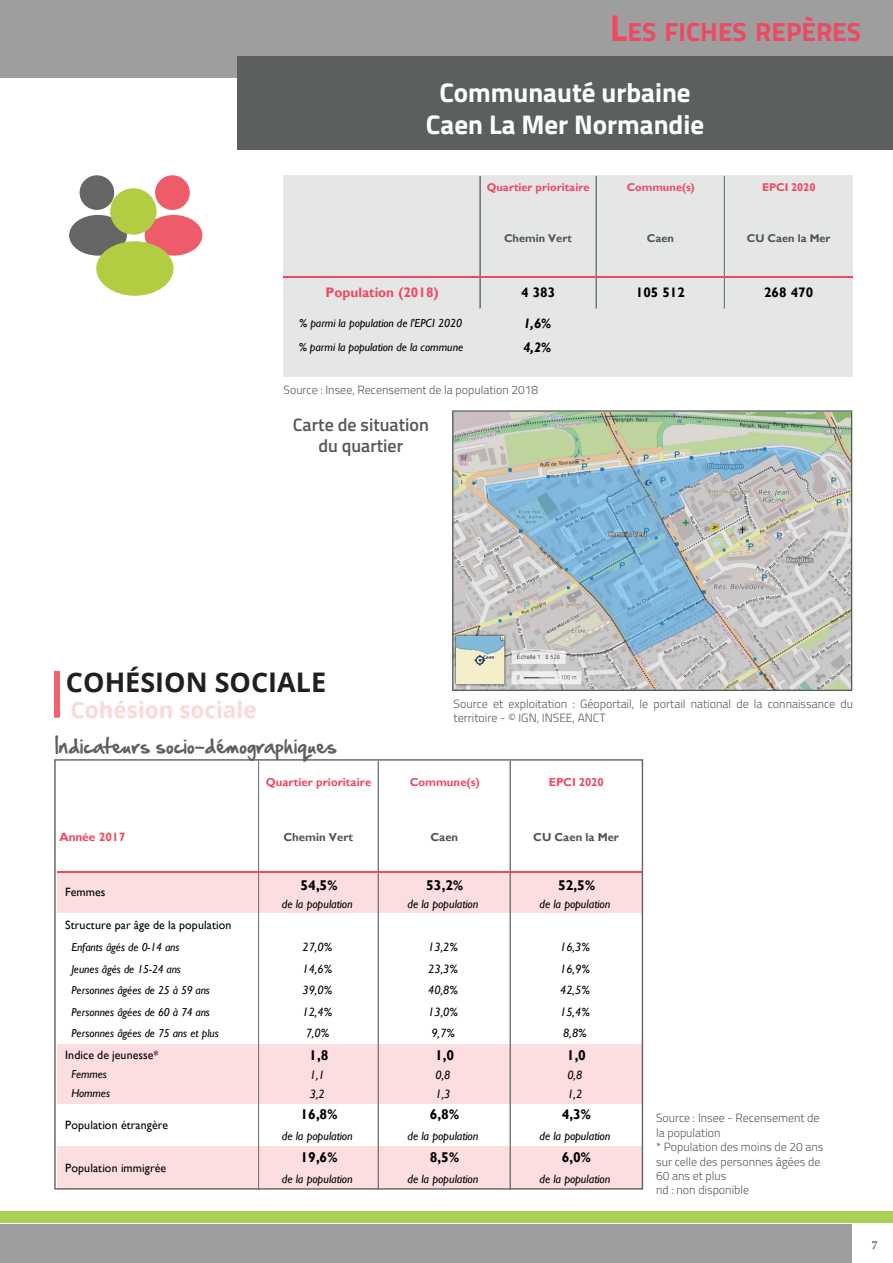
<style>
.page{position:relative;width:893px;height:1263px;background:#fff}
.page>*{position:absolute;margin:0;border:0;box-sizing:border-box;transform-origin:0 0}
.t1{font:700 27px "Titillium Web";color:#fff}
.En-tête_de_page_-_No{font:700 27px "Open Sans";color:#231f20}
.t2{font:700 26.25px "Titillium Web";color:#ef4862}
.Texte_bleu_-_Aligner{font:700 22.5px "Open Sans";color:#fcd9d4}
.Texte_de_corps_de_pa{font:18px "Hand Of Sean";color:#5b5f60}
.t3{font:600 18px/21.6px "Titillium Web";color:#57585a;text-align:center}
.t4{font:700 14.1px "Gill Sans";letter-spacing:.005em;color:#000001}
.t5{font:700 13.8px "Gill Sans";color:#ee4862}
.t6{font:700 13.8px "Gill Sans";letter-spacing:.005em;color:#000001}
.t7{font:italic 700 13.8px "Gill Sans";color:#000001}
.t8{font:300 12px/14.4px "Titillium Web";color:#57585a}
.t9{font:italic 12px "Gill Sans";letter-spacing:-.01em;color:#000001}
.t10{font:12px "Gill Sans";letter-spacing:.01em;color:#000001}
.t11{font:700 12px "Gill Sans";letter-spacing:.015em;color:#ee4862}
.t12{font:12px "Minion Pro";color:#231f20}
.t13{font:italic 11.7px "Gill Sans";letter-spacing:-.01em;color:#000001}
.t14{font:italic 11.55px "Gill Sans";letter-spacing:-.015em;color:#000001}
.t15{font:700 11.55px "Gill Sans";color:#ee4862}
.t16{font:700 11.55px "Gill Sans";color:#515455}
.t17{font:700 11.25px "Gill Sans";color:#ee4862}
.t18{font:700 11.25px "Gill Sans";color:#515455}
.s1{font-size:37.5px}
</style>
<div class="page">
<div style="left:0;top:0;width:893px;height:77px;background:#9f9e9f"></div>
<div style="left:237px;top:56px;width:656px;height:94px;background:#5b5f60"></div>
<div style="left:0;top:1224px;width:852px;height:39px;background:#9f9e9f"></div>
<div style="left:0;top:1212px;width:893px;height:11px;background:#a8d054"></div>
<img style="left:454px;top:412px;width:396px;height:277px">
<div style="left:452px;top:410px;width:400px;height:281px;border:1px solid #5b5f60"></div>
<div style="left:284px;top:175px;width:569px;height:201px;background:#e5e6e6"></div>
<hr style="left:480px;top:176px;width:1px;height:101px;background:#75797b">
<hr style="left:596px;top:176px;width:1px;height:101px;background:#75797b">
<hr style="left:724px;top:176px;width:1px;height:101px;background:#75797b">
<hr style="left:480px;top:278px;width:1px;height:30px;background:#75797b">
<hr style="left:596px;top:278px;width:1px;height:30px;background:#75797b">
<hr style="left:724px;top:278px;width:1px;height:30px;background:#75797b">
<hr style="left:284px;top:277px;width:569px;height:1px;background:#ee4862">
<div style="left:145px;top:215px;width:57px;height:41px;background:#ee5c69;border-radius:50%"></div>
<div style="left:155px;top:175px;width:35px;height:35px;background:#ee5c69;border-radius:50%"></div>
<div style="left:69px;top:215px;width:58px;height:41px;background:#666;border-radius:50%"></div>
<div style="left:80px;top:175px;width:34px;height:35px;background:#666;border-radius:50%"></div>
<div style="left:96px;top:241px;width:78px;height:55px;background:#b3cd43;border-radius:50%"></div>
<div style="left:110px;top:188px;width:47px;height:47px;background:#b3cd43;border-radius:50%"></div>
<div style="left:57px;top:872px;width:585px;height:41px;background:#fcdde0"></div>
<div style="left:57px;top:1044px;width:585px;height:59px;background:#fcdde0"></div>
<div style="left:57px;top:1146px;width:585px;height:43px;background:#fcdde0"></div>
<hr style="left:258px;top:761px;width:1px;height:110px;background:#75797b">
<hr style="left:259px;top:761px;width:1px;height:110px;background:#75797b">
<hr style="left:378px;top:761px;width:1px;height:110px;background:#75797b">
<hr style="left:510px;top:761px;width:1px;height:110px;background:#75797b">
<hr style="left:258px;top:872px;width:1px;height:317px;background:#75797b">
<hr style="left:259px;top:872px;width:1px;height:317px;background:#75797b">
<hr style="left:378px;top:872px;width:1px;height:317px;background:#75797b">
<hr style="left:510px;top:872px;width:1px;height:317px;background:#75797b">
<hr style="left:57px;top:871px;width:585px;height:1px;background:#ee4862">
<div style="left:54px;top:671px;width:6px;height:47px;background:#f0636e"></div>
<h2 class="t2" style="left:610px;top:12px;width:253px"><span class="s1">L</span>ES FICHES REPÈRES</h2>
<p class="t1" style="left:439px;top:72px;width:253px">Communauté urbaine</p>
<p class="t1" style="left:426px;top:104px;width:280px">Caen La Mer Normandie</p>
<p class="t17" style="left:487px;top:181px;width:104px">Quartier prioritaire</p>
<p class="t17" style="left:627px;top:181px;width:70px">Commune(s)</p>
<p class="t17" style="left:762px;top:181px;width:55px">EPCI 2020</p>
<p class="t18" style="left:504px;top:231px;width:69px">Chemin Vert</p>
<p class="t18" style="left:647px;top:231px;width:29px">Caen</p>
<p class="t18" style="left:747px;top:231px;width:85px">CU Caen la Mer</p>
<p class="t5" style="left:325px;top:284px;width:115px">Population (2018)</p>
<p class="t6" style="left:521px;top:284px;width:36px">4 383</p>
<p class="t6" style="left:636px;top:284px;width:51px">105 512</p>
<p class="t6" style="left:764px;top:284px;width:51px">268 470</p>
<p class="t13" style="left:299px;top:316px;width:165px">% parmi la population de l'EPCI 2020</p>
<p class="t7" style="left:524px;top:315px;width:29px">1,6%</p>
<p class="t13" style="left:299px;top:340px;width:166px">% parmi la population de la commune</p>
<p class="t7" style="left:524px;top:339px;width:29px">4,2%</p>
<p class="t8" style="left:284px;top:381px;width:256px">Source : Insee, Recensement de la population 2018</p>
<p class="t3" style="left:293px;top:413px;width:138px">Carte de situation du quartier</p>
<p class="En-tête_de_page_-_No" style="left:66px;top:663px;width:262px">COHÉSION SOCIALE</p>
<p class="Texte_bleu_-_Aligner" style="left:70px;top:694px;width:188px">Cohésion sociale</p>
<p class="Texte_de_corps_de_pa" style="left:55px;top:730px;width:284px">Indicateurs socio-démographiques</p>
<p class="t8" style="left:454px;top:696px;width:401px">Source et exploitation : Géoportail, le portail national de la connaissance du territoire - © IGN, INSEE, ANCT</p>
<p class="t15" style="left:266px;top:775px;width:107px">Quartier prioritaire</p>
<p class="t15" style="left:410px;top:775px;width:72px">Commune(s)</p>
<p class="t15" style="left:549px;top:775px;width:56px">EPCI 2020</p>
<p class="t11" style="left:59px;top:830px;width:68px">Année 2017</p>
<p class="t16" style="left:283px;top:830px;width:71px">Chemin Vert</p>
<p class="t16" style="left:430px;top:830px;width:29px">Caen</p>
<p class="t16" style="left:533px;top:830px;width:87px">CU Caen la Mer</p>
<p class="t4" style="left:300px;top:876px;width:38px">54,5%</p>
<p class="t4" style="left:426px;top:876px;width:38px">53,2%</p>
<p class="t4" style="left:558px;top:876px;width:38px">52,5%</p>
<p class="t9" style="left:282px;top:897px;width:72px">de la population</p>
<p class="t9" style="left:408px;top:897px;width:72px">de la population</p>
<p class="t9" style="left:539px;top:897px;width:72px">de la population</p>
<p class="t10" style="left:65px;top:917px;width:168px">Structure par âge de la population</p>
<p class="t14" style="left:71px;top:940px;width:110px">Enfants âgés de 0-14 ans</p>
<p class="t9" style="left:303px;top:940px;width:31px">27,0%</p>
<p class="t9" style="left:428px;top:940px;width:31px">13,2%</p>
<p class="t9" style="left:560px;top:940px;width:31px">16,3%</p>
<p class="t14" style="left:71px;top:962px;width:111px">Jeunes âgés de 15-24 ans</p>
<p class="t9" style="left:303px;top:961px;width:31px">14,6%</p>
<p class="t9" style="left:428px;top:961px;width:31px">23,3%</p>
<p class="t9" style="left:560px;top:961px;width:31px">16,9%</p>
<p class="t14" style="left:71px;top:983px;width:140px">Personnes âgées de 25 à 59 ans</p>
<p class="t9" style="left:303px;top:983px;width:31px">39,0%</p>
<p class="t9" style="left:428px;top:983px;width:31px">40,8%</p>
<p class="t9" style="left:560px;top:983px;width:31px">42,5%</p>
<p class="t14" style="left:71px;top:1005px;width:140px">Personnes âgées de 60 à 74 ans</p>
<p class="t9" style="left:303px;top:1004px;width:31px">12,4%</p>
<p class="t9" style="left:428px;top:1004px;width:31px">13,0%</p>
<p class="t9" style="left:560px;top:1004px;width:31px">15,4%</p>
<p class="t14" style="left:71px;top:1026px;width:149px">Personnes âgées de 75 ans et plus</p>
<p class="t9" style="left:306px;top:1026px;width:25px">7,0%</p>
<p class="t9" style="left:431px;top:1026px;width:25px">9,7%</p>
<p class="t9" style="left:563px;top:1026px;width:25px">8,8%</p>
<p class="t10" style="left:65px;top:1047px;width:95px">Indice de jeunesse*</p>
<p class="t4" style="left:309px;top:1046px;width:21px">1,8</p>
<p class="t4" style="left:435px;top:1046px;width:21px">1,0</p>
<p class="t4" style="left:567px;top:1046px;width:21px">1,0</p>
<p class="t14" style="left:71px;top:1068px;width:37px">Femmes</p>
<p class="t9" style="left:310px;top:1068px;width:16px">1,1</p>
<p class="t9" style="left:435px;top:1068px;width:16px">0,8</p>
<p class="t9" style="left:567px;top:1068px;width:16px">0,8</p>
<p class="t14" style="left:71px;top:1086px;width:40px">Hommes</p>
<p class="t9" style="left:310px;top:1087px;width:16px">3,2</p>
<p class="t9" style="left:435px;top:1087px;width:16px">1,3</p>
<p class="t9" style="left:567px;top:1087px;width:16px">1,2</p>
<p class="t4" style="left:300px;top:1105px;width:38px">16,8%</p>
<p class="t4" style="left:430px;top:1105px;width:31px">6,8%</p>
<p class="t4" style="left:562px;top:1105px;width:31px">4,3%</p>
<p class="t9" style="left:282px;top:1128px;width:72px">de la population</p>
<p class="t9" style="left:408px;top:1128px;width:72px">de la population</p>
<p class="t9" style="left:539px;top:1128px;width:72px">de la population</p>
<p class="t4" style="left:300px;top:1149px;width:38px">19,6%</p>
<p class="t4" style="left:430px;top:1149px;width:31px">8,5%</p>
<p class="t4" style="left:562px;top:1149px;width:31px">6,0%</p>
<p class="t9" style="left:282px;top:1171px;width:72px">de la population</p>
<p class="t9" style="left:408px;top:1171px;width:72px">de la population</p>
<p class="t9" style="left:539px;top:1171px;width:72px">de la population</p>
<p class="t10" style="left:65px;top:885px;width:42px">Femmes</p>
<p class="t10" style="left:65px;top:1118px;width:104px">Population étrangère</p>
<p class="t10" style="left:65px;top:1160px;width:102px">Population immigrée</p>
<p class="t8" style="left:656px;top:1110px;width:165px">Source : Insee - Recensement de la population</p>
<p class="t8" style="left:656px;top:1139px;width:169px">* Population des moins de 20 ans sur celle des personnes âgées de<br>60 ans et plus</p>
<p class="t8" style="left:656px;top:1182px;width:94px">nd : non disponible</p>
<p class="t12" style="left:872px;top:1237px;width:7px">7</p>
</div>
